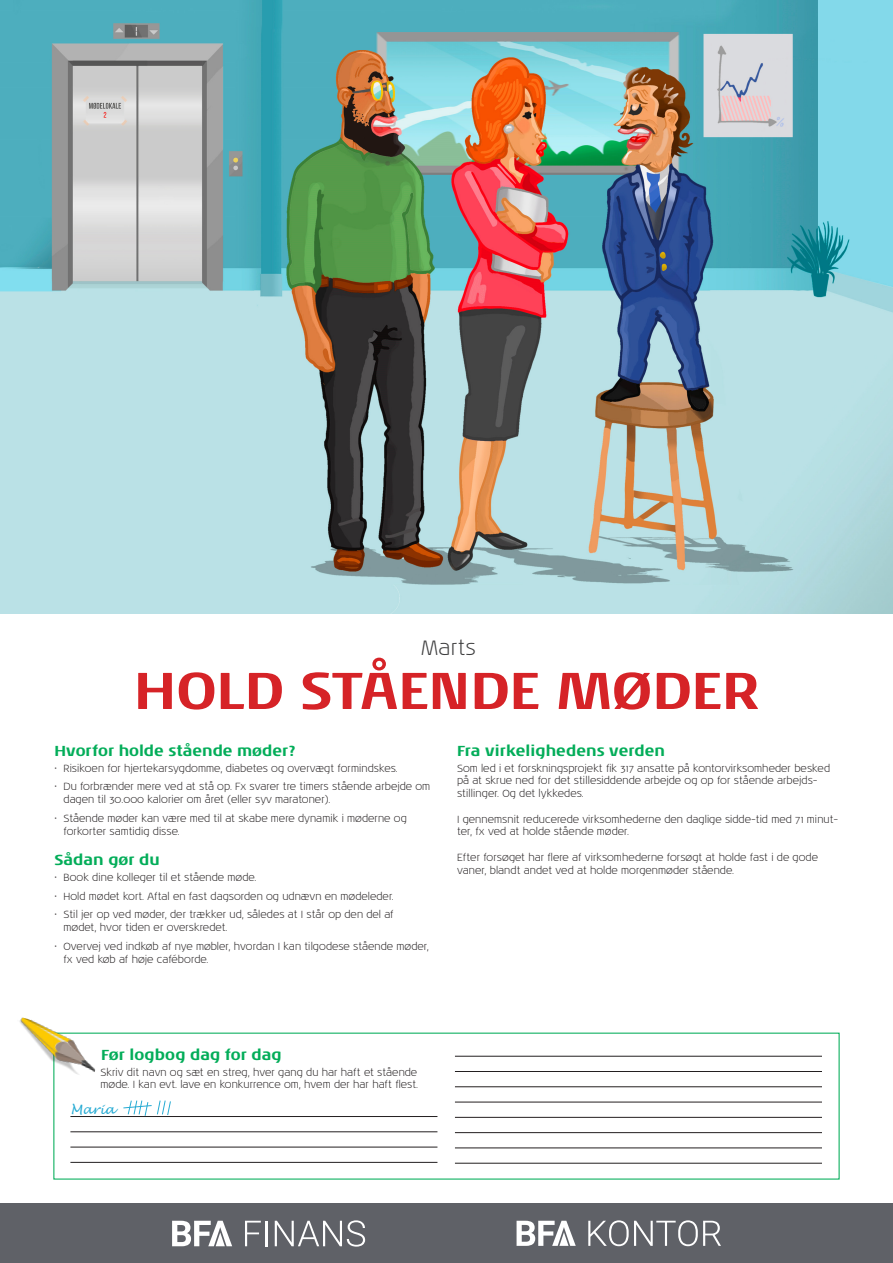
<style>
.page{position:relative;width:893px;height:1263px;background:#fff}
.page>*{position:absolute;margin:0;border:0;box-sizing:border-box;transform-origin:0 0}
.t1{font:700 53.1px "Noa LT Std";color:#d62327}
.t2{font:300 21.15px "Noa LT Std";color:#3e3e3f}
.t3{font:700 14.85px "Noa LT Std";color:#03ad59}
.t4{font:italic 12.75px "Lucida Handwriting";color:#25aad3}
.t5{font:300 10.65px/12.8px "Noa LT Std";color:#231f20}
</style>
<div class="page">
<div style="left:0;top:1204px;width:893px;height:59px;background:#5f6167"></div>
<svg style="left:517px;top:1221px;width:59px;height:25px"></svg>
<svg style="left:588px;top:1220px;width:133px;height:26px"></svg>
<svg style="left:172px;top:1221px;width:60px;height:25px"></svg>
<svg style="left:245px;top:1221px;width:16px;height:25px"></svg>
<hr style="left:266px;top:1221px;width:2px;height:25px;background:#fff">
<svg style="left:275px;top:1220px;width:90px;height:26px"></svg>
<img style="left:0;top:0;width:893px;height:614px">
<img style="left:19px;top:1017px;width:84px;height:62px">
<hr style="left:70px;top:1116px;width:367px;height:1px;background:#231f20">
<hr style="left:70px;top:1131px;width:367px;height:1px;background:#231f20">
<hr style="left:70px;top:1147px;width:367px;height:1px;background:#231f20">
<hr style="left:70px;top:1162px;width:367px;height:1px;background:#231f20">
<hr style="left:455px;top:1056px;width:367px;height:1px;background:#231f20">
<hr style="left:455px;top:1071px;width:367px;height:1px;background:#231f20">
<hr style="left:455px;top:1086px;width:367px;height:1px;background:#231f20">
<hr style="left:455px;top:1102px;width:367px;height:1px;background:#231f20">
<hr style="left:455px;top:1117px;width:367px;height:1px;background:#231f20">
<hr style="left:455px;top:1132px;width:367px;height:1px;background:#231f20">
<hr style="left:455px;top:1148px;width:367px;height:1px;background:#231f20">
<hr style="left:455px;top:1163px;width:367px;height:1px;background:#231f20">
<svg style="left:123px;top:1100px;width:48px;height:16px"></svg>
<p class="t2" style="left:421px;top:635px;width:57px">Marts</p>
<p class="t1" style="left:134px;top:658px;width:627px">HOLD STÅENDE MØDER</p>
<p class="t3" style="left:457px;top:741px;width:209px">Fra virkelighedens verden</p>
<p class="t5" style="left:457px;top:762px;width:375px">Som led i et forskningsprojekt fik 317 ansatte på kontorvirksomheder besked på at skrue ned for det stillesiddende arbejde og op for stående arbejds&shy;stillinger. Og det lykkedes.</p>
<p class="t5" style="left:457px;top:813px;width:383px">I gennemsnit reducerede virksomhederne den daglige sidde-tid med 71 minut&shy;ter, fx ved at holde stående møder.</p>
<p class="t5" style="left:457px;top:851px;width:362px">Efter forsøget har flere af virksomhederne forsøgt at holde fast i de gode vaner, blandt andet ved at holde morgenmøder stående.</p>
<p class="t3" style="left:54px;top:741px;width:243px">Hvorfor holde stående møder?</p>
<p class="t5" style="left:54px;top:762px;width:345px">• Risikoen for hjertekarsygdomme, diabetes og overvægt formindskes.</p>
<p class="t5" style="left:63px;top:781px;width:368px;text-indent:-9px">• Du forbrænder mere ved at stå op. Fx svarer tre timers stående arbejde om dagen til 30.000 kalorier om året (eller syv maratoner).</p>
<p class="t5" style="left:63px;top:812px;width:345px;text-indent:-9px">• Stående møder kan være med til at skabe mere dynamik i møderne og forkorter samtidig disse.</p>
<p class="t3" style="left:54px;top:851px;width:107px">Sådan gør du</p>
<p class="t5" style="left:54px;top:871px;width:203px">• Book dine kolleger til et stående møde.</p>
<p class="t5" style="left:54px;top:890px;width:341px">• Hold mødet kort. Aftal en fast dagsorden og udnævn en mødeleder.</p>
<p class="t5" style="left:63px;top:909px;width:332px;text-indent:-9px">• Stil jer op ved møder, der trækker ud, således at I står op den del af mødet, hvor tiden er overskredet.</p>
<p class="t5" style="left:63px;top:940px;width:367px;text-indent:-9px">• Overvej ved indkøb af nye møbler, hvordan I kan tilgodese stående møder, fx ved køb af høje caféborde.</p>
<p class="t3" style="left:101px;top:1045px;width:182px">Før logbog dag for dag</p>
<p class="t5" style="left:101px;top:1066px;width:319px">Skriv dit navn og sæt en streg, hver gang du har haft et stående møde. I kan evt. lave en konkurrence om, hvem der har haft flest.</p>
<p class="t4" style="left:70px;top:1102px;width:46px">Maria</p>
</div>
